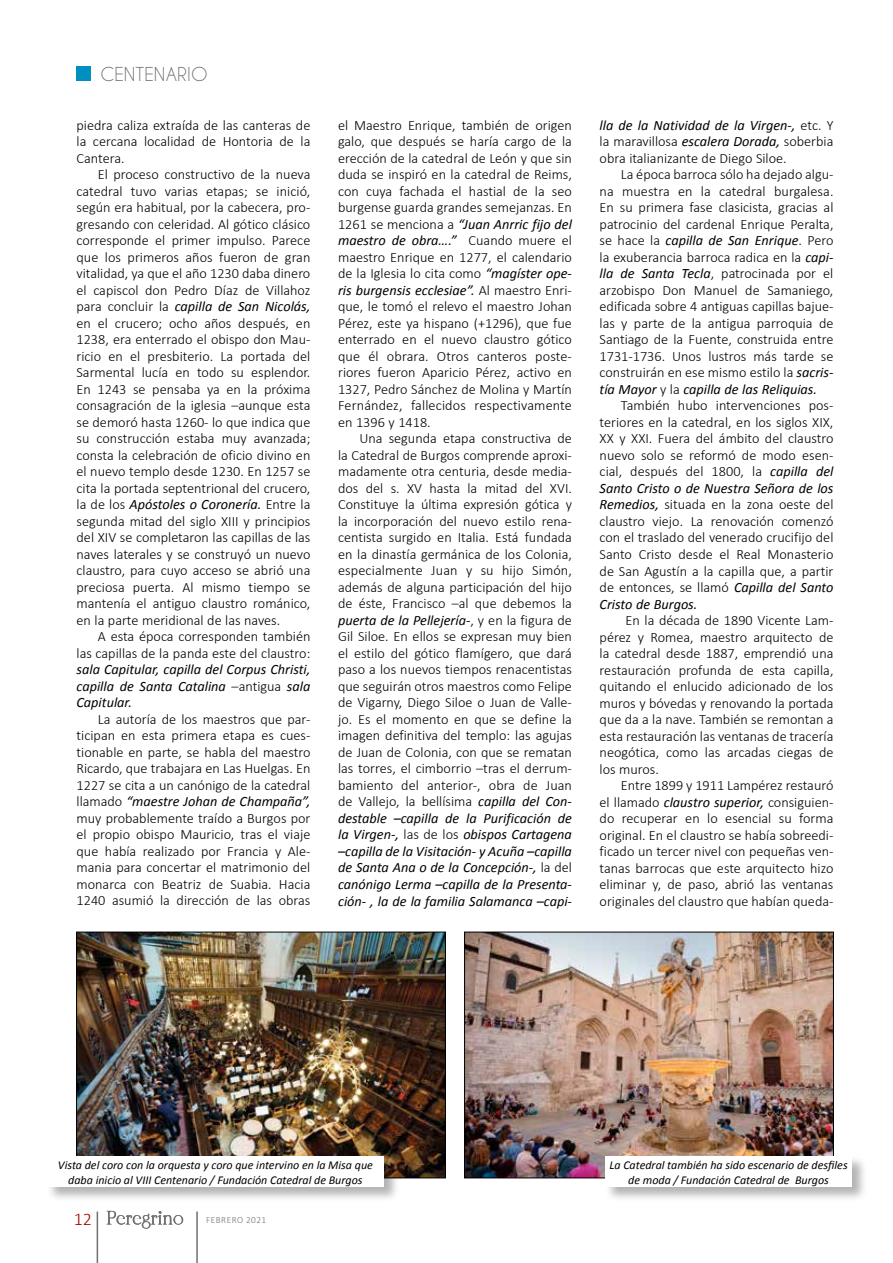
<style>
.page{position:relative;width:893px;height:1263px;background:#fff}
.page>*{position:absolute;margin:0;border:0;box-sizing:border-box;transform-origin:0 0}
.t1{font:18px "Caviar Dreams";letter-spacing:.01em;color:#706f6f}
.t2{font:300 18px "Calibri";color:#a30000}
.t3{font:300 14.25px/16.5px "Calibri";color:#000;text-align:justify}
.t4{font:italic 14.25px/16.5px "Calibri";color:#000;text-align:justify}
.t5{font:italic 12px/14.4px "Calibri";color:#000;text-align:center}
.t6{font:300 9.45px "Calibri";letter-spacing:.05em;color:#706f6f}
.s1{font-weight:400;font-style:italic}
.s2{font-weight:300;font-style:normal}
</style>
<div class="page">
<hr style="left:97px;top:1211px;width:1px;height:52px;background:#706f6f">
<hr style="left:196px;top:1211px;width:2px;height:52px;background:#706f6f">
<svg style="left:107px;top:1211px;width:76px;height:18px"></svg>
<div style="left:77px;top:66px;width:14px;height:15px;background:#008fbe"></div>
<img style="left:466px;top:934px;width:366px;height:242px">
<div style="left:464px;top:932px;width:370px;height:246px;border:1px solid #000"></div>
<img style="left:78px;top:934px;width:366px;height:242px">
<div style="left:46px;top:1155px;width:354px;height:47px;background:#000;opacity:.3"></div>
<div style="left:47px;top:1155px;width:337px;height:31px;background:#fff"></div>
<div style="left:604px;top:1155px;width:264px;height:47px;background:#000;opacity:.3"></div>
<div style="left:605px;top:1155px;width:247px;height:31px;background:#fff"></div>
<p class="t1" style="left:101px;top:63px;width:109px">CENTENARIO</p>
<p class="t3" style="left:77px;top:117px;width:235px">piedra caliza extraída de las canteras de la cercana localidad de Hontoria de la Cantera.</p>
<p class="t3" style="left:77px;top:166px;width:235px;text-indent:21px">El proceso constructivo de la nueva catedral tuvo varias etapas; se inició, según era habitual, por la cabecera, pro&shy;gresando con celeridad. Al gótico clásico corresponde el primer impulso. Parece que los primeros años fueron de gran vitalidad, ya que el año 1230 daba dinero el capiscol don Pedro Díaz de Villahoz para concluir la <span class="s1">capilla de San Nicolás, </span>en el crucero; ocho años después, en 1238, era enterrado el obispo don Mau&shy;ricio en el presbiterio. La portada del Sarmental lucía en todo su esplendor.<br>En 1243 se pensaba ya en la próxima consagración de la iglesia –aunque esta se demoró hasta 1260- lo que indica que su construcción estaba muy avanzada; consta la celebración de oficio divino en el nuevo templo desde 1230. En 1257 se cita la portada septentrional del crucero, la de los <span class="s1">Apóstoles o Coronería.</span> Entre la segunda mitad del siglo XIII y principios del XIV se completaron las capillas de las naves laterales y se construyó un nuevo claustro, para cuyo acceso se abrió una preciosa puerta. Al mismo tiempo se mantenía el antiguo claustro románico, en la parte meridional de las naves.</p>
<p class="t3" style="left:77px;top:628px;width:235px;text-align:right">A esta época corresponden también<br>las capillas de la panda este del claustro:</p>
<p class="t4" style="left:77px;top:661px;width:235px">sala Capitular, capilla del Corpus Christi, capilla de Santa Catalina <span class="s2">–antigua</span> sala Capitular.</p>
<p class="t3" style="left:77px;top:711px;width:235px;text-indent:21px">La autoría de los maestros que par&shy;ticipan en esta primera etapa es cues&shy;tionable en parte, se habla del maestro Ricardo, que trabajara en Las Huelgas. En 1227 se cita a un canónigo de la catedral llamado <span class="s1">“maestre Johan de Champaña”, </span>muy probablemente traído a Burgos por el propio obispo Mauricio, tras el viaje que había realizado por Francia y Ale&shy;mania para concertar el matrimonio del monarca con Beatriz de Suabia. Hacia 1240 asumió la dirección de las obras</p>
<p class="t3" style="left:338px;top:117px;width:235px">el Maestro Enrique, también de origen galo, que después se haría cargo de la erección de la catedral de León y que sin duda se inspiró en la catedral de Reims, con cuya fachada el hastial de la seo burgense guarda grandes semejanzas. En 1261 se menciona a <span class="s1">“Juan Anrric fijo del maestro de obra….”</span> Cuando muere el maestro Enrique en 1277, el calendario de la Iglesia lo cita como <span class="s1">“magíster ope&shy;ris burgensis ecclesiae”.</span> Al maestro Enri&shy;que, le tomó el relevo el maestro Johan Pérez, este ya hispano (+1296), que fue enterrado en el nuevo claustro gótico que él obrara. Otros canteros poste&shy;riores fueron Aparicio Pérez, activo en 1327, Pedro Sánchez de Molina y Martín Fernández, fallecidos respectivamente en 1396 y 1418.</p>
<p class="t3" style="left:338px;top:430px;width:235px;text-indent:21px">Una segunda etapa constructiva de la Catedral de Burgos comprende aproxi&shy;madamente otra centuria, desde media&shy;dos del s. XV hasta la mitad del XVI.<br>Constituye la última expresión gótica y la incorporación del nuevo estilo rena&shy;centista surgido en Italia. Está fundada en la dinastía germánica de los Colonia, especialmente Juan y su hijo Simón, además de alguna participación del hijo de éste, Francisco –al que debemos la <span class="s1">puerta de la Pellejería-</span>, y en la figura de Gil Siloe. En ellos se expresan muy bien el estilo del gótico flamígero, que dará paso a los nuevos tiempos renacentistas que seguirán otros maestros como Felipe de Vigarny, Diego Siloe o Juan de Valle&shy;jo. Es el momento en que se define la imagen definitiva del templo: las agujas de Juan de Colonia, con que se rematan las torres, el cimborrio –tras el derrum&shy;bamiento del anterior-, obra de Juan de Vallejo, la bellísima <span class="s1">capilla del Con&shy;destable –capilla de la Purificación de la Virgen-,</span> las de los <span class="s1">obispos Cartagena –capilla de la Visitación- y Acuña –capilla de Santa Ana o de la Concepción-,</span> la del <span class="s1">canónigo Lerma –capilla de la Presenta&shy;ción- , la de la familia Salamanca –capi-</span></p>
<p class="t3" style="left:600px;top:117px;width:235px"><span class="s1">lla de la Natividad de la Virgen-,</span> etc. Y la maravillosa <span class="s1">escalera Dorada,</span> soberbia obra italianizante de Diego Siloe.</p>
<p class="t3" style="left:600px;top:166px;width:235px;text-indent:21px">La época barroca sólo ha dejado algu&shy;na muestra en la catedral burgalesa.<br>En su primera fase clasicista, gracias al patrocinio del cardenal Enrique Peralta, se hace la <span class="s1">capilla de San Enrique</span>. Pero la exuberancia barroca radica en la <span class="s1">capi&shy;lla de Santa Tecla</span>, patrocinada por el arzobispo Don Manuel de Samaniego, edificada sobre 4 antiguas capillas bajue&shy;las y parte de la antigua parroquia de Santiago de la Fuente, construida entre 1731-1736. Unos lustros más tarde se construirán en ese mismo estilo la <span class="s1">sacris&shy;tía Mayor</span> y la <span class="s1">capilla de las Reliquias.</span></p>
<p class="t3" style="left:600px;top:397px;width:235px;text-indent:21px">También hubo intervenciones pos&shy;teriores en la catedral, en los siglos XIX, XX y XXI. Fuera del ámbito del claustro nuevo solo se reformó de modo esen&shy;cial, después del 1800, la <span class="s1">capilla del Santo Cristo o de Nuestra Señora de los Remedios,</span> situada en la zona oeste del claustro viejo. La renovación comenzó con el traslado del venerado crucifijo del Santo Cristo desde el Real Monasterio de San Agustín a la capilla que, a partir de entonces, se llamó <span class="s1">Capilla del Santo Cristo de Burgos.</span></p>
<p class="t3" style="left:600px;top:612px;width:235px;text-indent:26px">En la década de 1890 Vicente Lam&shy;pérez y Romea, maestro arquitecto de la catedral desde 1887, emprendió una restauración profunda de esta capilla, quitando el enlucido adicionado de los muros y bóvedas y renovando la portada que da a la nave. También se remontan a esta restauración las ventanas de tracería neogótica, como las arcadas ciegas de los muros.</p>
<p class="t3" style="left:600px;top:777px;width:235px;text-indent:21px">Entre 1899 y 1911 Lampérez restauró el llamado <span class="s1">claustro superior,</span> consiguien&shy;do recuperar en lo esencial su forma original. En el claustro se había sobreedi&shy;ficado un tercer nivel con pequeñas ven&shy;tanas barrocas que este arquitecto hizo eliminar y, de paso, abrió las ventanas originales del claustro que habían queda-</p>
<p class="t5" style="left:58px;top:1157px;width:316px">Vista del coro con la orquesta y coro que intervino en la Misa que daba inicio al VIII Centenario / Fundación Catedral de Burgos</p>
<p class="t5" style="left:609px;top:1157px;width:240px">La Catedral también ha sido escenario de desfiles de moda / Fundación Catedral de Burgos</p>
<p class="t2" style="left:74px;top:1208px;width:20px">12</p>
<p class="t6" style="left:206px;top:1214px;width:62px">FEBRERO 2021</p>
</div>
